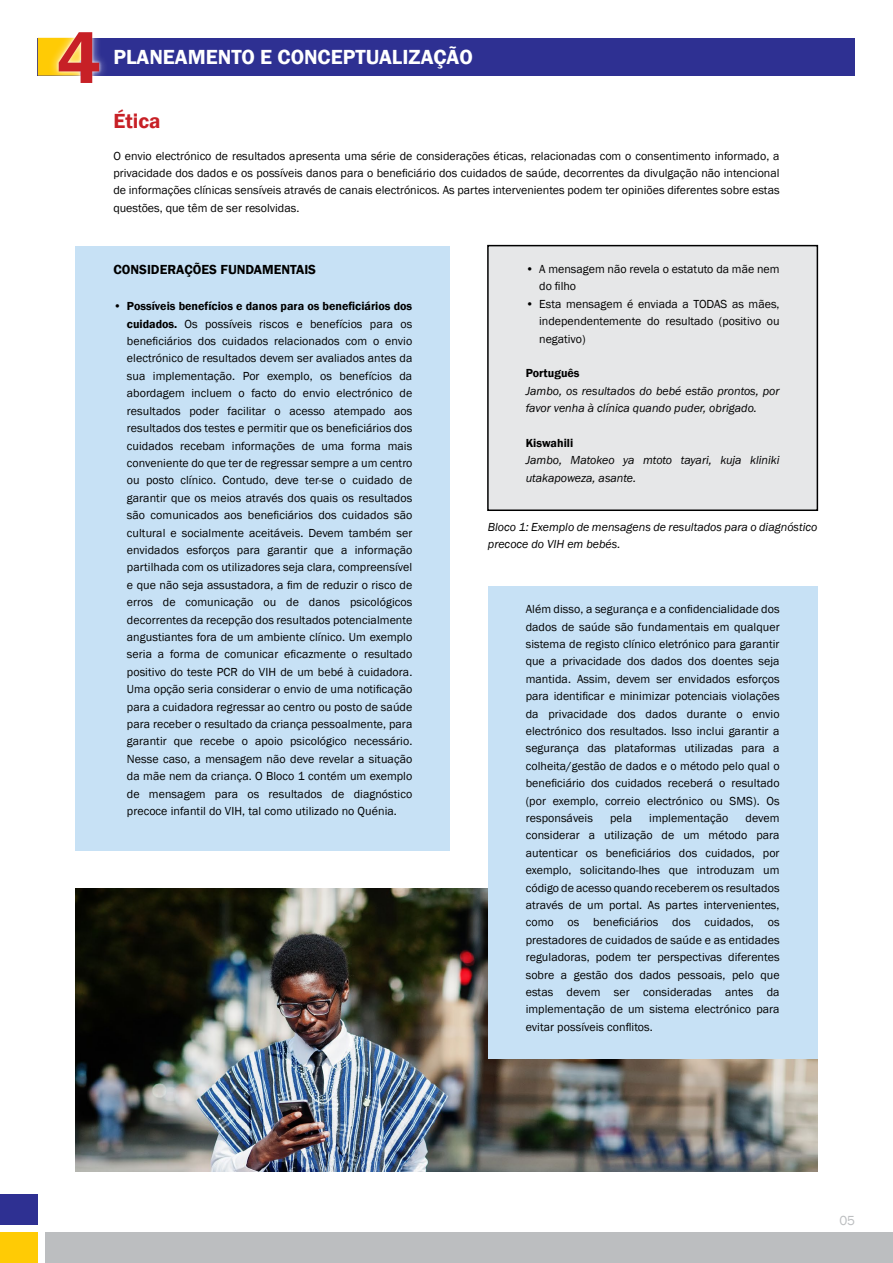
<style>
.page{position:relative;width:893px;height:1263px;background:#fff}
.page>*{position:absolute;margin:0;border:0;box-sizing:border-box;transform-origin:0 0}
.t1{font:600 75px "Franklin Gothic";color:#c72026}
.t2{font:600 21px "Franklin Gothic";color:#fff}
.t3{font:600 21px "Franklin Gothic";color:#c72026}
.t4{font:600 13.5px "Franklin Gothic";color:#000}
.t5{font:13.5px "Franklin Gothic";color:#bcbec0}
.t6{font:12px/17.4px "Franklin Gothic";letter-spacing:.005em;color:#000;text-align:justify}
.t7{font:italic 12px/17.4px "Franklin Gothic";color:#000}
.t8{font:600 12px "Franklin Gothic";color:#000}
.s1{font-weight:600}
</style>
<div class="page">
<img style="left:76px;top:888px;width:741px;height:284px">
<div style="left:76px;top:246px;width:374px;height:604px;background:#c7e1f5"></div>
<div style="left:488px;top:586px;width:329px;height:472px;background:#c7e1f5"></div>
<div style="left:488px;top:246px;width:329px;height:264px;background:#e6e7e8"></div>
<div style="left:487px;top:245px;width:331px;height:266px;border:2px solid #000"></div>
<div style="left:38px;top:38px;width:817px;height:37px;background:#2e3092"></div>
<svg style="left:38px;top:38px;width:10px;height:38px"></svg>
<div style="left:48px;top:22px;width:61px;height:71px;background:#fff;opacity:.7"></div>
<div style="left:56px;top:29px;width:46px;height:56px;background:#fff;opacity:.75"></div>
<div style="left:45px;top:1232px;width:848px;height:31px;background:#bcbec0"></div>
<div style="left:0;top:1232px;width:38px;height:31px;background:#ffcb05"></div>
<div style="left:0;top:1194px;width:38px;height:31px;background:#2e3092"></div>
<h1 class="t1" style="left:57px;top:12px;width:45px">4</h1>
<h2 class="t2" style="left:113px;top:44px;width:361px">PLANEAMENTO E CONCEPTUALIZAÇÃO</h2>
<h2 class="t3" style="left:113px;top:108px;width:49px">Ética</h2>
<p class="t6" style="left:113px;top:147px;width:668px">O envio electrónico de resultados apresenta uma série de considerações éticas, relacionadas com o consentimento informado, a privacidade dos dados e os possíveis danos para o beneficiário dos cuidados de saúde, decorrentes da divulgação não intencional de informações clínicas sensíveis através de canais electrónicos. As partes intervenientes podem ter opiniões diferentes sobre estas questões, que têm de ser resolvidas.</p>
<p class="t4" style="left:113px;top:261px;width:204px">CONSIDERAÇÕES FUNDAMENTAIS</p>
<p class="t6" style="left:127px;top:298px;width:287px;text-indent:-14px"><span class="s1">• Possíveis benefícios e danos para os beneficiários dos cuidados.</span> Os possíveis riscos e benefícios para os beneficiários dos cuidados relacionados com o envio electrónico de resultados devem ser avaliados antes da sua implementação. Por exemplo, os benefícios da abordagem incluem o facto do envio electrónico de resultados poder facilitar o acesso atempado aos resultados dos testes e permitir que os beneficiários dos cuidados recebam informações de uma forma mais conveniente do que ter de regressar sempre a um centro ou posto clínico. Contudo, deve ter-se o cuidado de garantir que os meios através dos quais os resultados são comunicados aos beneficiários dos cuidados são cultural e socialmente aceitáveis. Devem também ser envidados esforços para garantir que a informação partilhada com os utilizadores seja clara, compreensível e que não seja assustadora, a fim de reduzir o risco de erros de comunicação ou de danos psicológicos decorrentes da recepção dos resultados potencialmente angustiantes fora de um ambiente clínico. Um exemplo seria a forma de comunicar eficazmente o resultado positivo do teste PCR do VIH de um bebé à cuidadora.<br>Uma opção seria considerar o envio de uma notificação para a cuidadora regressar ao centro ou posto de saúde para receber o resultado da criança pessoalmente, para garantir que recebe o apoio psicológico necessário.<br>Nesse caso, a mensagem não deve revelar a situação da mãe nem da criança. O Bloco 1 contém um exemplo de mensagem para os resultados de diagnóstico precoce infantil do VIH, tal como utilizado no Quénia.</p>
<p class="t6" style="left:539px;top:260px;width:242px;text-indent:-14px">• A mensagem não revela o estatuto da mãe nem do filho</p>
<p class="t6" style="left:539px;top:295px;width:242px;text-indent:-14px">• Esta mensagem é enviada a TODAS as mães, independentemente do resultado (positivo ou negativo)</p>
<p class="t8" style="left:526px;top:366px;width:55px">Português</p>
<p class="t7" style="left:526px;top:382px;width:255px">Jambo, os resultados do bebé estão prontos, por favor venha à clínica quando puder, obrigado.</p>
<p class="t8" style="left:526px;top:435px;width:49px">Kiswahili</p>
<p class="t7" style="left:526px;top:452px;width:255px">Jambo, Matokeo ya mtoto tayari, kuja kliniki utakapoweza, asante.</p>
<p class="t7" style="left:488px;top:518px;width:331px">Bloco 1: Exemplo de mensagens de resultados para o diagnóstico precoce do VIH em bebés.</p>
<p class="t6" style="left:526px;top:601px;width:255px">Além disso, a segurança e a confidencialidade dos dados de saúde são fundamentais em qualquer sistema de registo clínico eletrónico para garantir que a privacidade dos dados dos doentes seja mantida. Assim, devem ser envidados esforços para identificar e minimizar potenciais violações da privacidade dos dados durante o envio electrónico dos resultados. Isso inclui garantir a segurança das plataformas utilizadas para a colheita/gestão de dados e o método pelo qual o beneficiário dos cuidados receberá o resultado (por exemplo, correio electrónico ou SMS). Os responsáveis</p>
<p class="t6" style="left:610px;top:809px;width:23px">pela</p>
<p class="t6" style="left:649px;top:809px;width:81px">implementação</p>
<p class="t6" style="left:526px;top:809px;width:255px;text-indent:220px">devem considerar a utilização de um método para autenticar os beneficiários dos cuidados, por exemplo, solicitando-lhes que introduzam um código de acesso quando receberem os resultados através de um portal. As partes intervenientes, como os beneficiários dos cuidados, os prestadores de cuidados de saúde e as entidades reguladoras, podem ter perspectivas diferentes sobre a gestão dos dados pessoais, pelo que estas devem ser consideradas antes da implementação de um sistema electrónico para evitar possíveis conflitos.</p>
<p class="t5" style="left:839px;top:1212px;width:17px">05</p>
</div>
